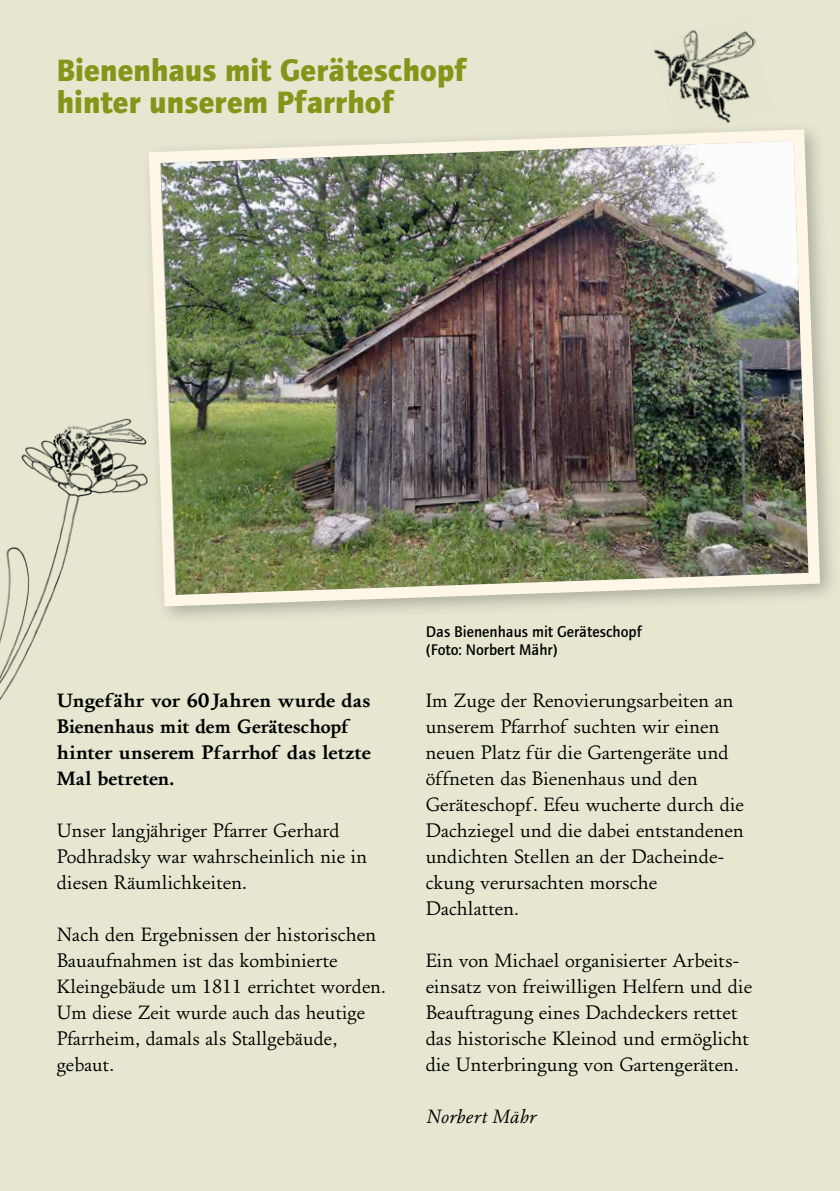
<style>
.page{position:relative;width:840px;height:1191px;background:#fff}
.page>*{position:absolute;margin:0;border:0;box-sizing:border-box;transform-origin:0 0}
.t1{font:700 32px/32px "Foundry Journal";letter-spacing:.005em;color:#869419}
.t2{font:20px/26px "Foundry Old Style";color:#000}
.t3{font:700 20px/26px "Foundry Old Style";letter-spacing:-.005em;color:#000}
.t4{font:italic 20px "Foundry Old Style";letter-spacing:.01em;color:#000}
.t5{font:500 16px/18px "Foundry Journal";color:#000}
</style>
<div class="page">
<div style="left:0;top:0;width:839px;height:1191px;background:#e7e7d1"></div>
<div style="left:139px;top:120px;width:700px;height:506px;background:#000;opacity:.25"></div>
<img style="left:143px;top:124px;width:682px;height:488px">
<img style="left:0;top:417px;width:148px;height:283px">
<img style="left:650px;top:29px;width:124px;height:108px">
<h1 class="t1" style="left:57px;top:54px;width:410px">Bienenhaus mit Geräteschopf hinter unserem Pfarrhof</h1>
<p class="t3" style="left:57px;top:687px;width:315px">Ungefähr vor 60 Jahren wurde das<br>Bienenhaus mit dem Geräteschopf hinter unserem Pfarrhof das letzte<br>Mal betreten.</p>
<p class="t2" style="left:57px;top:817px;width:312px">Unser langjähriger Pfarrer Gerhard<br>Podhradsky war wahrscheinlich nie in diesen Räumlichkeiten.</p>
<p class="t2" style="left:57px;top:921px;width:330px">Nach den Ergebnissen der historischen<br>Bauaufnahmen ist das kombinierte<br>Kleingebäude um 1811 errichtet worden.<br>Um diese Zeit wurde auch das heutige<br>Pfarrheim, damals als Stallgebäude, gebaut.</p>
<p class="t5" style="left:425px;top:623px;width:217px">Das Bienenhaus mit Geräteschopf (Foto: Norbert Mähr)</p>
<p class="t2" style="left:425px;top:687px;width:320px">Im Zuge der Renovierungsarbeiten an unserem Pfarrhof suchten wir einen neuen Platz für die Gartengeräte und öffneten das Bienenhaus und den<br>Geräteschopf. Efeu wucherte durch die<br>Dachziegel und die dabei entstandenen undichten Stellen an der Dacheinde&shy;ckung verursachten morsche<br>Dachlatten.</p>
<p class="t2" style="left:425px;top:947px;width:328px">Ein von Michael organisierter Arbeits&shy;einsatz von freiwilligen Helfern und die Beauftragung eines Dachdeckers rettet das historische Kleinod und ermöglicht die Unterbringung von Gartengeräten.</p>
<p class="t4" style="left:425px;top:1104px;width:111px">Norbert Mähr</p>
</div>
